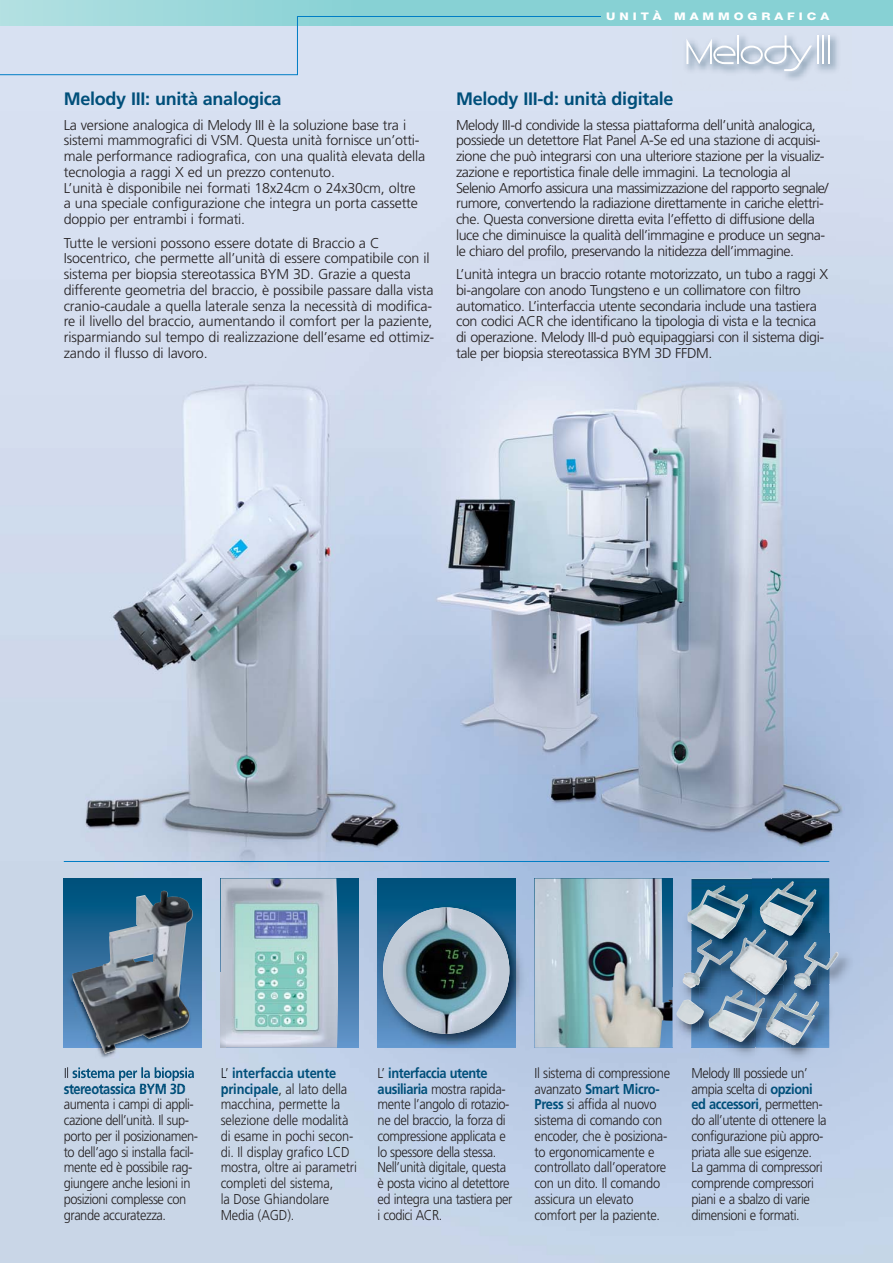
<style>
.page{position:relative;width:893px;height:1263px;background:#fff}
.page>*{position:absolute;margin:0;border:0;box-sizing:border-box;transform-origin:0 0}
.t1{font:700 18px "Frutiger";letter-spacing:-.015em;color:#004f7a}
.t2{font:300 14.25px/15.8px "Frutiger";letter-spacing:-.03em;color:#231f20}
.t3{font:300 14.25px/15.8px "Frutiger";letter-spacing:-.03em;color:#231f20;scale:.9 1}
.t4{font:300 14.25px/15.8px "Frutiger";letter-spacing:-.01em;color:#231f20}
.t5{font:300 14.25px/15.8px "Frutiger";letter-spacing:-.01em;color:#231f20;scale:.9 1}
.t6{font:700 14.25px "Frutiger";letter-spacing:-.035em;color:#004f7a;scale:.9 1}
.t7{font:800 10.5px "Helvetica Neue";letter-spacing:.315em;color:#fff;scale:1.2 1}
.s1{font-weight:700;color:#004f7a}
</style>
<div class="page">
<img style="left:0;top:26px;width:892px;height:1237px">
<hr style="left:64px;top:861px;width:765px;height:1px;background:#007dc5">
<img style="left:673px;top:27px;width:178px;height:63px">
<hr style="left:737px;top:35px;width:2px;height:29px;background:#fff">
<svg style="left:741px;top:35px;width:71px;height:36px;background:#cbd5e3"></svg>
<svg style="left:686px;top:39px;width:49px;height:25px"></svg>
<hr style="left:817px;top:35px;width:2px;height:29px;background:#fff">
<hr style="left:822px;top:35px;width:2px;height:29px;background:#fff">
<svg style="left:828px;top:35px;width:1px;height:29px"></svg>
<div style="left:353px;top:0;width:539px;height:26px;background:#87d1d4"></div>
<div style="left:0;top:0;width:353px;height:26px;background:linear-gradient(to right,#b3e0e2,#88d2d5)"></div>
<hr style="left:297px;top:16px;width:304px;height:1px;background:#007dc5">
<hr style="left:297px;top:16px;width:1px;height:59px;background:#007dc5">
<hr style="left:0;top:74px;width:297px;height:1px;background:#007dc5">
<svg style="left:64px;top:878px;width:138px;height:94px;background:#0c5985"></svg>
<div style="left:221px;top:878px;width:137px;height:170px;background:linear-gradient(to bottom,#004d77,#6893c8)"></div>
<img style="left:221px;top:878px;width:118px;height:170px">
<div style="left:378px;top:878px;width:137px;height:170px;background:#00537e"></div>
<img style="left:534px;top:878px;width:138px;height:170px">
<svg style="left:691px;top:878px;width:61px;height:170px"></svg>
<img style="left:53px;top:972px;width:172px;height:114px">
<svg style="left:65px;top:1067px;width:3px;height:11px"></svg>
<img style="left:73px;top:1067px;width:91px;height:14px">
<img style="left:64px;top:1083px;width:81px;height:3px">
<svg style="left:222px;top:1068px;width:3px;height:18px"></svg>
<img style="left:64px;top:972px;width:138px;height:76px">
<img style="left:221px;top:972px;width:4px;height:76px">
<img style="left:72px;top:891px;width:121px;height:163px">
<img style="left:376px;top:901px;width:153px;height:153px">
<img style="left:378px;top:901px;width:137px;height:147px">
<img style="left:383px;top:907px;width:126px;height:127px;border-radius:50%">
<img style="left:672px;top:931px;width:19px;height:116px">
<img style="left:682px;top:960px;width:39px;height:27px">
<img style="left:829px;top:873px;width:8px;height:61px">
<img style="left:752px;top:873px;width:77px;height:5px">
<img style="left:771px;top:878px;width:58px;height:56px">
<img style="left:771px;top:881px;width:45px;height:40px">
<img style="left:838px;top:957px;width:22px;height:58px">
<img style="left:788px;top:934px;width:72px;height:23px">
<img style="left:817px;top:942px;width:21px;height:43px">
<img style="left:665px;top:1002px;width:7px;height:45px">
<img style="left:665px;top:987px;width:7px;height:15px">
<img style="left:691px;top:1025px;width:8px;height:22px">
<img style="left:673px;top:987px;width:26px;height:22px">
<img style="left:676px;top:999px;width:23px;height:26px">
<img style="left:678px;top:877px;width:74px;height:1px">
<img style="left:678px;top:878px;width:13px;height:82px">
<img style="left:691px;top:940px;width:6px;height:20px">
<img style="left:697px;top:940px;width:24px;height:20px">
<svg style="left:752px;top:877px;width:19px;height:1px"></svg>
<img style="left:752px;top:878px;width:19px;height:51px">
<img style="left:760px;top:895px;width:11px;height:26px">
<img style="left:687px;top:885px;width:61px;height:55px">
<img style="left:756px;top:1048px;width:85px;height:19px">
<img style="left:791px;top:1015px;width:50px;height:33px">
<img style="left:756px;top:1067px;width:41px;height:1px">
<img style="left:817px;top:985px;width:24px;height:30px">
<img style="left:791px;top:993px;width:28px;height:52px">
<img style="left:721px;top:939px;width:8px;height:42px">
<img style="left:802px;top:921px;width:15px;height:13px">
<img style="left:771px;top:921px;width:31px;height:13px">
<img style="left:788px;top:957px;width:6px;height:28px">
<img style="left:794px;top:942px;width:23px;height:43px">
<svg style="left:721px;top:950px;width:8px;height:14px"></svg>
<svg style="left:763px;top:921px;width:8px;height:5px"></svg>
<img style="left:721px;top:921px;width:17px;height:18px">
<img style="left:791px;top:985px;width:26px;height:6px">
<img style="left:795px;top:985px;width:15px;height:5px">
<img style="left:729px;top:929px;width:59px;height:58px">
<img style="left:699px;top:1047px;width:92px;height:15px">
<img style="left:728px;top:1027px;width:55px;height:21px">
<img style="left:699px;top:981px;width:55px;height:28px">
<img style="left:699px;top:1009px;width:29px;height:38px">
<svg style="left:699px;top:1007px;width:5px;height:13px"></svg>
<svg style="left:783px;top:1044px;width:8px;height:4px"></svg>
<img style="left:766px;top:1027px;width:25px;height:17px">
<img style="left:728px;top:987px;width:28px;height:3px">
<svg style="left:775px;top:981px;width:16px;height:4px"></svg>
<img style="left:721px;top:987px;width:7px;height:3px">
<img style="left:756px;top:985px;width:27px;height:6px">
<img style="left:783px;top:985px;width:8px;height:6px">
<svg style="left:765px;top:991px;width:52px;height:36px;background:#6185a6"></svg>
<img style="left:708px;top:990px;width:57px;height:52px">
<p class="t7" style="left:606px;top:13px;width:187px">UNITÀ MAMMOGRAFICA</p>
<p class="t1" style="left:64px;top:91px;width:219px">Melody III: unità analogica</p>
<p class="t4" style="left:64px;top:118px;width:363px">La versione analogica di Melody III è la soluzione base tra i sistemi mammografici di VSM. Questa unità fornisce un’otti&shy;male performance radiografica, con una qualità elevata della tecnologia a raggi X ed un prezzo contenuto.<br>L’unità è disponibile nei formati 18x24cm o 24x30cm, oltre a una speciale configurazione che integra un porta cassette doppio per entrambi i formati.</p>
<p class="t4" style="left:64px;top:236px;width:372px">Tutte le versioni possono essere dotate di Braccio a C Isocentrico, che permette all’unità di essere compatibile con il sistema per biopsia stereotassica BYM 3D. Grazie a questa differente geometria del braccio, è possibile passare dalla vista cranio-caudale a quella laterale senza la necessità di modifica&shy;re il livello del braccio, aumentando il comfort per la paziente, risparmiando sul tempo di realizzazione dell’esame ed ottimiz&shy;zando il flusso di lavoro.</p>
<p class="t1" style="left:456px;top:91px;width:219px">Melody III-d: unità digitale</p>
<p class="t2" style="left:456px;top:118px;width:374px">Melody III-d condivide la stessa piattaforma dell’unità analogica, possiede un detettore Flat Panel A-Se ed una stazione di acquisi&shy;zione che può integrarsi con una ulteriore stazione per la visualiz&shy;zazione e reportistica finale delle immagini. La tecnologia al Selenio Amorfo assicura una massimizzazione del rapporto segnale/ rumore, convertendo la radiazione direttamente in cariche elettri&shy;che. Questa conversione diretta evita l’effetto di diffusione della luce che diminuisce la qualità dell’immagine e produce un segna&shy;le chiaro del profilo, preservando la nitidezza dell’immagine.</p>
<p class="t2" style="left:456px;top:267px;width:373px">L’unità integra un braccio rotante motorizzato, un tubo a raggi X bi-angolare con anodo Tungsteno e un collimatore con filtro automatico. L’interfaccia utente secondaria include una tastiera con codici ACR che identificano la tipologia di vista e la tecnica di operazione. Melody III-d può equipaggiarsi con il sistema digi&shy;tale per biopsia stereotassica BYM 3D FFDM.</p>
<p class="t6" style="left:64px;top:1083px;width:137px">stereotassica BYM 3D</p>
<p class="t3" style="left:64px;top:1098px;width:151px">aumenta i campi di appli&shy;cazione dell’unità. Il sup&shy;porto per il posizionamen&shy;to dell’ago si installa facil&shy;mente ed è possibile rag&shy;giungere anche lesioni in posizioni complesse con grande accuratezza.</p>
<p class="t5" style="left:221px;top:1066px;width:153px">L’ <span class="s1">interfaccia utente principale</span>, al lato della macchina, permette la selezione delle modalità di esame in pochi secon&shy;di. Il display grafico LCD mostra, oltre ai parametri completi del sistema,<br>la Dose Ghiandolare<br>Media (AGD).</p>
<p class="t3" style="left:378px;top:1066px;width:151px">L’ <span class="s1">interfaccia utente ausiliaria</span> mostra rapida&shy;mente l’angolo di rotazio&shy;ne del braccio, la forza di compressione applicata e lo spessore della stessa.<br>Nell’unità digitale, questa è posta vicino al detettore ed integra una tastiera per i codici ACR.</p>
<p class="t3" style="left:534px;top:1066px;width:152px">Il sistema di compressione avanzato <span class="s1">Smart Micro-<br>Press</span> si affida al nuovo sistema di comando con encoder, che è posiziona&shy;to ergonomicamente e controllato dall’operatore con un dito. Il comando assicura un elevato comfort per la paziente.</p>
<p class="t3" style="left:691px;top:1066px;width:152px">Melody III possiede un’ ampia scelta di <span class="s1">opzioni ed accessori</span>, permetten&shy;do all’utente di ottenere la configurazione più appro&shy;priata alle sue esigenze.<br>La gamma di compressori comprende compressori piani e a sbalzo di varie dimensioni e formati.</p>
</div>
